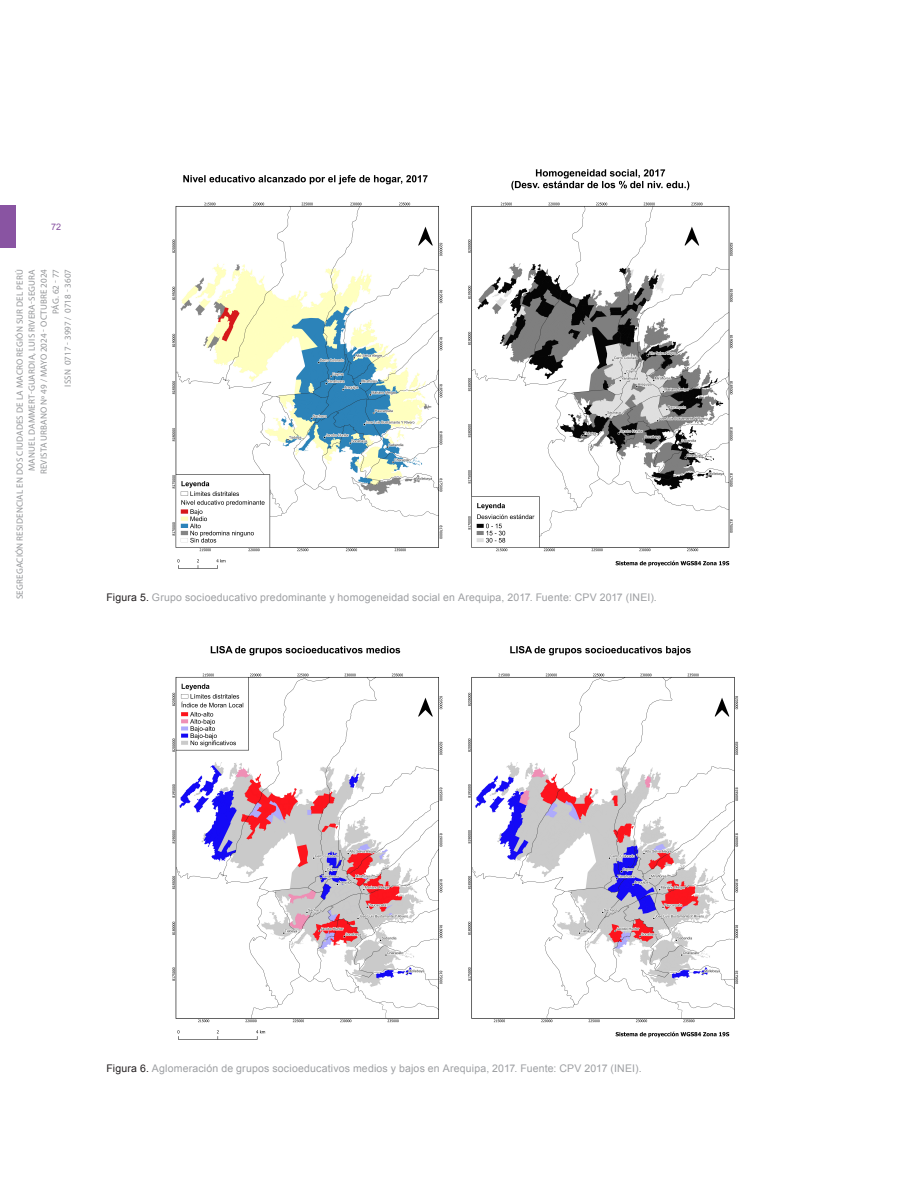
<style>
.page{position:relative;width:915px;height:1191px;background:#fff}
.page>*{position:absolute;margin:0;border:0;box-sizing:border-box;transform-origin:0 0}
._13_Pie_Foto{font:10.5px "Arial";letter-spacing:.02em;color:#9d9fa2}
.t1{font:9px/12px "Myriad Pro";letter-spacing:.02em;color:#939598;text-align:right}
.t2{font:9px "Arial";color:#8954a2}
.s1{color:#231f20}
</style>
<div class="page">
<div style="left:0;top:205px;width:16px;height:43px;background:#8954a2"></div>
<img style="left:172px;top:169px;width:561px;height:400px">
<img style="left:172px;top:646px;width:567px;height:394px">
<p class="t2" style="left:51px;top:221px;width:12px">72</p>
<p class="t1" style="left:14px;top:599px;width:332px;rotate:-90deg">SEGREGACIÓN RESIDENCIAL EN DOS CIUDADES DE LA MACRO REGIÓN SUR DEL PERÚ MANUEL DAMMERT-GUARDIA, LUIS RIVERA-SEGURA<br>REVISTA URBANO Nº 49 / MAYO 2024 - OCTUBRE 2024<br>PÁG. 62 - 77<br>ISSN 0717 - 3997 / 0718 - 3607</p>
<p class="_13_Pie_Foto" style="left:106px;top:590px;width:551px"><span class="s1">Figura 5.</span> Grupo socioeducativo predominante y homogeneidad social en Arequipa, 2017. Fuente: CPV 2017 (INEI).</p>
<p class="_13_Pie_Foto" style="left:106px;top:1061px;width:536px"><span class="s1">Figura 6.</span> Aglomeración de grupos socioeducativos medios y bajos en Arequipa, 2017. Fuente: CPV 2017 (INEI).</p>
</div>
